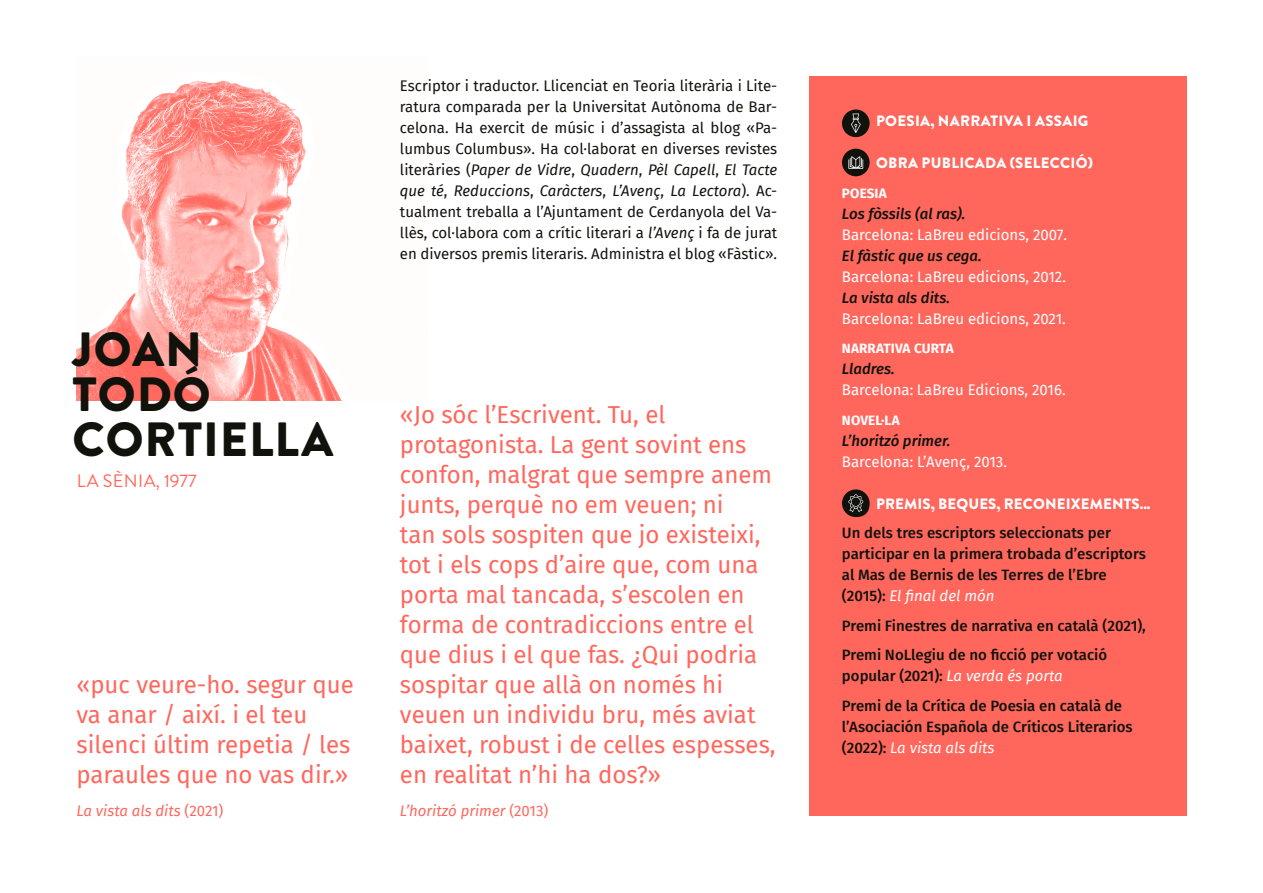
<style>
.page{position:relative;width:1263px;height:893px;background:#fff}
.page>*{position:absolute;margin:0;border:0;box-sizing:border-box;transform-origin:0 0}
.t1{font:900 48px/45px "Brandon Grotesque";letter-spacing:.02em;color:#12120d}
.t2{font:24px/30px "Fira Sans";color:#ff675d}
.t3{font:18px "Brandon Grotesque";letter-spacing:.02em;color:#ff675d}
.t4{font:15px/21px "Fira Sans";color:#12120d;text-align:justify}
.t5{font:500 15px/21px "Fira Sans";color:#12120d}
.t6{font:15px/21px "Fira Sans";color:#fff}
.t7{font:900 15px "Brandon Grotesque";letter-spacing:.02em;color:#fff}
.t8{font:italic 15px "Fira Sans";color:#ff675d}
.t9{font:700 13.5px "Fira Sans";letter-spacing:.01em;color:#fff}
.s1{font-style:normal}
.s2{font-style:italic}
.s3{font-weight:500;font-style:italic;color:#12120d}
.s4{font-weight:400;font-style:italic;color:#fff}
</style>
<div class="page">
<img style="left:77px;top:80px;width:265px;height:320px">
<div style="left:809px;top:77px;width:377px;height:739px;background:#ff675d"></div>
<div style="left:842px;top:149px;width:28px;height:27px;background:#12120d;border-radius:50%"></div>
<svg style="left:848px;top:156px;width:15px;height:13px"></svg>
<div style="left:842px;top:489px;width:28px;height:28px;background:#12120d;border-radius:50%"></div>
<svg style="left:848px;top:494px;width:15px;height:18px"></svg>
<div style="left:842px;top:109px;width:28px;height:28px;background:#12120d;border-radius:50%"></div>
<svg style="left:851px;top:114px;width:10px;height:19px"></svg>
<p class="t1" style="left:73px;top:328px;width:262px">JOAN<br>TODÓ<br>CORTIELLA</p>
<p class="t3" style="left:77px;top:468px;width:121px">LA SÈNIA, 1977</p>
<p class="t2" style="left:77px;top:669px;width:279px">«puc veure-ho. segur que va anar / així. i el teu silenci últim repetia / les paraules que no vas dir.»</p>
<p class="t8" style="left:77px;top:800px;width:148px">La vista als dits <span class="s1">(2021)</span></p>
<p class="t4" style="left:400px;top:74px;width:379px">Escriptor i traductor. Llicenciat en Teoria literària i Lite&shy;ratura comparada per la Universitat Autònoma de Bar&shy;celona. Ha exercit de músic i d’assagista al blog «Pa&shy;lumbus Columbus». Ha col·laborat en diverses revistes literàries (<span class="s2">Paper de Vidre</span>, <span class="s2">Quadern</span>, <span class="s2">Pèl Capell</span>, <span class="s2">El Tacte que té</span>, <span class="s2">Reduccions</span>, <span class="s2">Caràcters</span>, <span class="s2">L’Avenç</span>, <span class="s2">La Lectora</span>). Ac&shy;tualment treballa a l’Ajuntament de Cerdanyola del Va&shy;llès, col·labora com a crític literari a <span class="s2">l’Avenç</span> i fa de jurat en diversos premis literaris. Administra el blog «Fàstic».</p>
<p class="t2" style="left:400px;top:399px;width:377px">«Jo sóc l’Escrivent. Tu, el protagonista. La gent sovint ens confon, malgrat que sempre anem junts, perquè no em veuen; ni<br>tan sols sospiten que jo existeixi, tot i els cops d’aire que, com una porta mal tancada, s’escolen en forma de contradiccions entre el que dius i el que fas. ¿Qui podria sospitar que allà on només hi veuen un individu bru, més aviat baixet, robust i de celles espesses, en realitat n’hi ha dos?»</p>
<p class="t8" style="left:400px;top:800px;width:150px">L’horitzó primer <span class="s1">(2013)</span></p>
<p class="t7" style="left:876px;top:111px;width:214px">POESIA, NARRATIVA I ASSAIG</p>
<p class="t7" style="left:876px;top:153px;width:218px">OBRA PUBLICADA (SELECCIÓ)</p>
<p class="t9" style="left:842px;top:182px;width:46px">POESIA</p>
<p class="t6" style="left:842px;top:203px;width:227px"><span class="s3">Los fòssils (al ras).<br></span>Barcelona: LaBreu edicions, 2007.</p>
<p class="t6" style="left:842px;top:245px;width:225px"><span class="s3">El fàstic que us cega.<br></span>Barcelona: LaBreu edicions, 2012.</p>
<p class="t6" style="left:842px;top:287px;width:225px"><span class="s3">La vista als dits.<br></span>Barcelona: LaBreu edicions, 2021.</p>
<p class="t9" style="left:842px;top:337px;width:113px">NARRATIVA CURTA</p>
<p class="t6" style="left:842px;top:358px;width:225px"><span class="s3">Lladres.<br></span>Barcelona: LaBreu Edicions, 2016.</p>
<p class="t9" style="left:842px;top:409px;width:59px">NOVEL·LA</p>
<p class="t6" style="left:842px;top:430px;width:166px"><span class="s3">L’horitzó primer.<br></span>Barcelona: L’Avenç, 2013.</p>
<p class="t7" style="left:876px;top:493px;width:276px">PREMIS, BEQUES, RECONEIXEMENTS...</p>
<p class="t5" style="left:842px;top:522px;width:305px">Un dels tres escriptors seleccionats per participar en la primera trobada d’escriptors al Mas de Bernis de les Terres de l’Ebre (2015): <span class="s4">El final del món</span></p>
<p class="t5" style="left:842px;top:614px;width:305px">Premi Finestres de narrativa en català (2021),</p>
<p class="t5" style="left:842px;top:644px;width:267px">Premi NoLlegiu de no ficció per votació popular (2021): <span class="s4">La verda és porta</span></p>
<p class="t5" style="left:842px;top:694px;width:292px">Premi de la Crítica de Poesia en català de l’Asociación Española de Críticos Literarios (2022): <span class="s4">La vista als dits</span></p>
</div>
